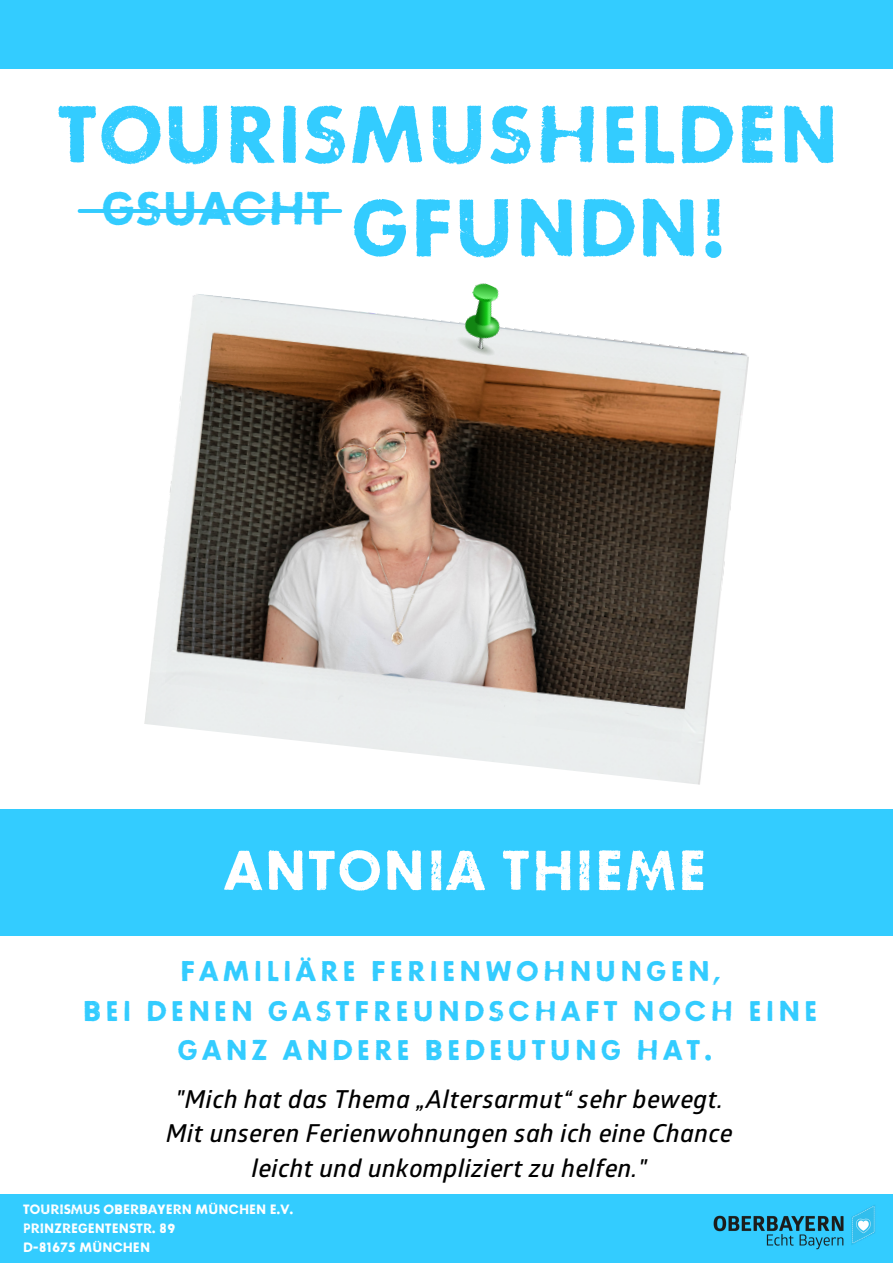
<style>
.page{position:relative;width:893px;height:1263px;background:#fff}
.page>*{position:absolute;margin:0;border:0;box-sizing:border-box;transform-origin:0 0}
.t1{font:81px "Righthererightnow";color:#3cf}
.t2{font:56.25px "Righthererightnow";letter-spacing:.02em;color:#fff}
.t3{font:47.25px "Righthererightnow";color:#3cf}
.t4{font:28.5px/39.4px "Righthererightnow";letter-spacing:.13em;color:#3cf;text-align:center}
.t5{font:italic 600 24.75px "Glober";letter-spacing:.02em;color:#000}
.t6{font:13.5px "Righthererightnow";color:#fff}
</style>
<div class="page">
<div style="left:0;top:809px;width:893px;height:126px;background:#3cf"></div>
<hr style="left:80px;top:209px;width:260px;height:4px;background:#3cf">
<div style="left:0;top:1195px;width:893px;height:68px;background:#3cf"></div>
<img style="left:695px;top:1194px;width:198px;height:56px">
<div style="left:0;top:0;width:893px;height:69px;background:#3cf"></div>
<img style="left:144px;top:294px;width:605px;height:491px">
<img style="left:449px;top:283px;width:72px;height:79px">
<p class="t1" style="left:58px;top:95px;width:784px">TOURISMUSHELDEN</p>
<p class="t3" style="left:101px;top:186px;width:231px">GSUACHT</p>
<p class="t1" style="left:351px;top:188px;width:377px">GFUNDN!</p>
<p class="t2" style="left:224px;top:843px;width:485px">ANTONIA THIEME</p>
<p class="t4" style="left:180px;top:952px;width:542px">FAMILIÄRE FERIENWOHNUNGEN,</p>
<p class="t4" style="left:83px;top:992px;width:736px">BEI DENEN GASTFREUNDSCHAFT NOCH EINE<br>GANZ ANDERE BEDEUTUNG HAT.</p>
<p class="t5" style="left:175px;top:1088px;width:549px">"Mich hat das Thema „Altersarmut“ sehr bewegt.</p>
<p class="t5" style="left:166px;top:1122px;width:568px">Mit unseren Ferienwohnungen sah ich eine Chance</p>
<p class="t5" style="left:252px;top:1157px;width:397px">leicht und unkompliziert zu helfen."</p>
<p class="t6" style="left:23px;top:1203px;width:272px">TOURISMUS OBERBAYERN MÜNCHEN E.V.</p>
<p class="t6" style="left:23px;top:1222px;width:154px">PRINZREGENTENSTR. 89</p>
<p class="t6" style="left:23px;top:1240px;width:129px">D-81675 MÜNCHEN</p>
</div>
